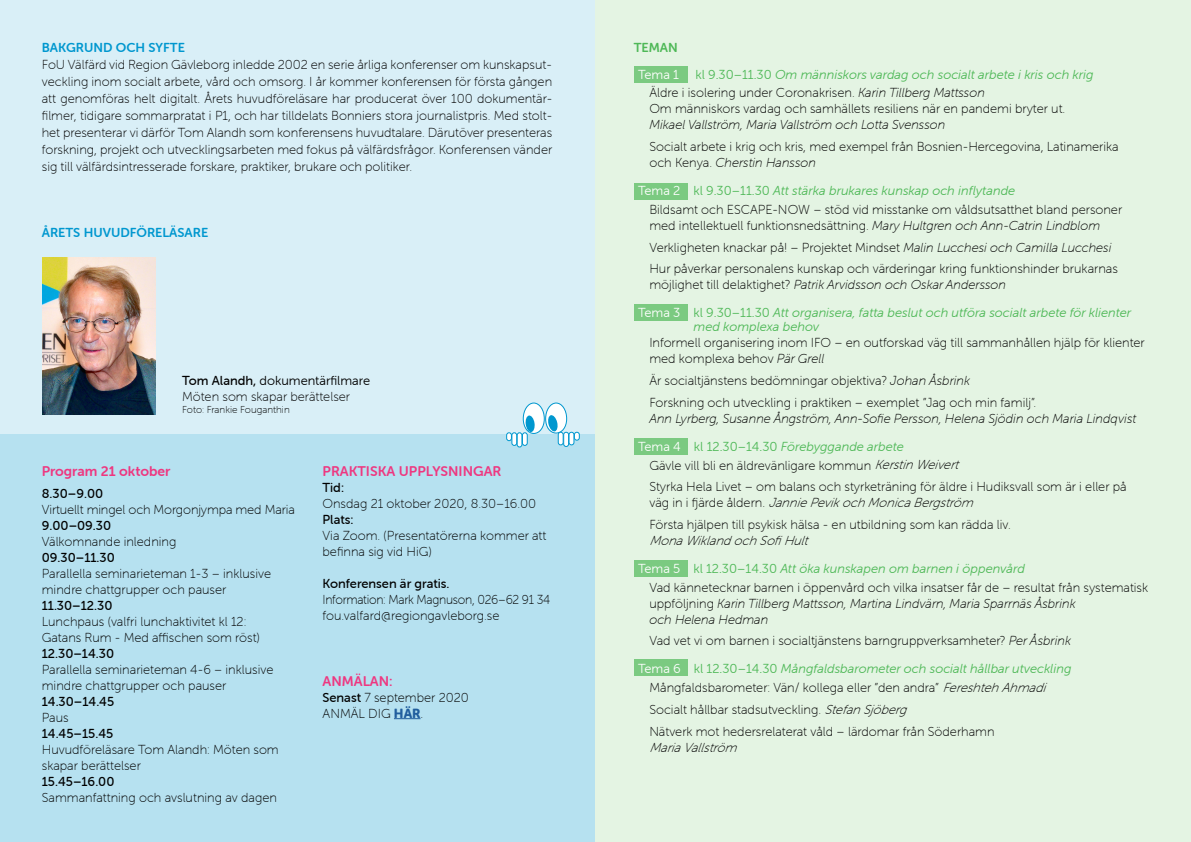
<style>
.page{position:relative;width:1191px;height:842px;background:#fff}
.page>*{position:absolute;margin:0;border:0;box-sizing:border-box;transform-origin:0 0}
.t1{font:14px "Museo Sans Rounded 700";color:#ee3780}
.t2{font:13px/16px "Museo Sans Rounded 100";color:#000}
.t3{font:italic 13px/14px "Museo Sans Rounded 300";color:#4eb857}
.t4{font:italic 13px "Museo Sans Rounded 100";color:#000}
.t5{font:13px "Museo Sans Rounded 500";color:#000}
.t6{font:13px/16px "Museo Sans Rounded 100";letter-spacing:-.02em;color:#000;scale:.95 1}
.t7{font:italic 13px "Museo Sans Rounded 100";color:#000}
.t8{font:13px "Museo Sans Rounded 700";color:#0097cf}
.t9{font:13px "Museo Sans Rounded 300";color:#000}
.t10{font:13px "Museo Sans Rounded 300";color:#fff}
.t11{font:13px "Museo Sans Rounded 700";color:#4eb857}
.t12{font:10px "Museo Sans Rounded 100";color:#000}
.s1{font-family:"Museo Sans Rounded 500"}
.s2{font-family:"Museo Sans Rounded 900";color:#215e9e}
.s3{font-style:normal}
.s4{font-style:italic}
.s5{font-style:normal;color:#fff}
</style>
<div class="page">
<div style="left:595px;top:0;width:596px;height:842px;background:#e4f4e3"></div>
<div style="left:0;top:0;width:595px;height:842px;background:#d9eff7"></div>
<div style="left:0;top:434px;width:595px;height:408px;background:#b6e1f0"></div>
<div style="left:634px;top:67px;width:53px;height:16px;background:#7bca81"></div>
<div style="left:634px;top:183px;width:53px;height:16px;background:#7bca81"></div>
<div style="left:634px;top:304px;width:53px;height:16px;background:#7bca81"></div>
<div style="left:634px;top:439px;width:53px;height:16px;background:#7bca81"></div>
<div style="left:634px;top:561px;width:53px;height:16px;background:#7bca81"></div>
<div style="left:634px;top:660px;width:53px;height:16px;background:#7bca81"></div>
<svg style="left:394px;top:718px;width:26px;height:1px"></svg>
<div style="left:523px;top:403px;width:21px;height:30px;background:#fff;border-radius:50%"></div>
<div style="left:523px;top:403px;width:21px;height:30px;border:1px solid #0097cf;border-radius:50%"></div>
<div style="left:545px;top:403px;width:21px;height:30px;background:#fff;border-radius:50%"></div>
<div style="left:545px;top:403px;width:22px;height:30px;border:1px solid #0097cf;border-radius:50%"></div>
<svg style="left:547px;top:415px;width:11px;height:17px"></svg>
<svg style="left:525px;top:415px;width:10px;height:17px"></svg>
<div style="left:563px;top:432px;width:5px;height:14px;background:#fff;border-radius:2px"></div>
<div style="left:563px;top:432px;width:5px;height:15px;border:1px solid #0097cf;border-radius:2px"></div>
<div style="left:569px;top:432px;width:5px;height:13px;background:#fff;border-radius:2px"></div>
<div style="left:569px;top:432px;width:5px;height:13px;border:1px solid #0097cf;border-radius:2px"></div>
<div style="left:558px;top:432px;width:5px;height:13px;background:#fff;border-radius:2px"></div>
<div style="left:558px;top:432px;width:5px;height:13px;border:1px solid #0097cf;border-radius:2px"></div>
<div style="left:574px;top:432px;width:5px;height:8px;background:#fff;border-radius:2px"></div>
<div style="left:574px;top:432px;width:5px;height:8px;border:1px solid #0097cf;border-radius:2px"></div>
<div style="left:517px;top:433px;width:5px;height:14px;background:#fff;border-radius:2px"></div>
<div style="left:517px;top:433px;width:5px;height:14px;border:1px solid #0097cf;border-radius:2px"></div>
<div style="left:512px;top:433px;width:5px;height:12px;background:#fff;border-radius:2px"></div>
<div style="left:512px;top:433px;width:5px;height:12px;border:1px solid #0097cf;border-radius:2px"></div>
<div style="left:522px;top:433px;width:5px;height:12px;background:#fff;border-radius:2px"></div>
<div style="left:522px;top:433px;width:5px;height:12px;border:1px solid #0097cf;border-radius:2px"></div>
<div style="left:506px;top:433px;width:5px;height:8px;background:#fff;border-radius:2px"></div>
<div style="left:506px;top:433px;width:5px;height:8px;border:1px solid #0097cf;border-radius:2px"></div>
<img style="left:43px;top:258px;width:112px;height:157px">
<p class="t8" style="left:42px;top:40px;width:145px">BAKGRUND OCH SYFTE</p>
<p class="t2" style="left:42px;top:56px;width:512px;line-height:17px;text-align:justify">FoU Välfärd vid Region Gävleborg inledde 2002 en serie årliga konferenser om kunskapsut&shy;veckling inom socialt arbete, vård och omsorg. I år kommer konferensen för första gången att genomföras helt digitalt. Årets huvudföreläsare har producerat över 100 dokumentär&shy;filmer, tidigare sommarpratat i P1, och har tilldelats Bonniers stora journalistpris. Med stolt&shy;het presenterar vi därför Tom Alandh som konferensens huvudtalare. Därutöver presenteras forskning, projekt och utvecklingsarbeten med fokus på välfärdsfrågor. Konferensen vänder sig till välfärdsintresserade forskare, praktiker, brukare och politiker.</p>
<p class="t8" style="left:42px;top:225px;width:168px">ÅRETS HUVUDFÖRELÄSARE</p>
<p class="t9" style="left:182px;top:374px;width:189px"><span class="s1">Tom Alandh,</span> dokumentärfilmare</p>
<p class="t2" style="left:182px;top:389px;width:169px">Möten som skapar berättelser</p>
<p class="t12" style="left:182px;top:404px;width:109px">Foto: Frankie Fouganthin</p>
<p class="t1" style="left:42px;top:463px;width:130px">Program 21 oktober</p>
<p class="t5" style="left:42px;top:486px;width:63px">8.30–9.00</p>
<p class="t2" style="left:42px;top:501px;width:254px">Virtuellt mingel och Morgonjympa med Maria</p>
<p class="t5" style="left:42px;top:518px;width:71px">9.00–09.30</p>
<p class="t2" style="left:42px;top:533px;width:136px">Välkomnande inledning</p>
<p class="t5" style="left:42px;top:550px;width:75px">09.30–11.30</p>
<p class="t2" style="left:42px;top:565px;width:231px">Parallella seminarieteman 1-3 – inklusive mindre chattgrupper och pauser</p>
<p class="t5" style="left:42px;top:598px;width:72px">11.30–12.30</p>
<p class="t2" style="left:42px;top:613px;width:220px">Lunchpaus (valfri lunchaktivitet kl 12:<br>Gatans Rum - Med affischen som röst)</p>
<p class="t5" style="left:42px;top:646px;width:74px">12.30–14.30</p>
<p class="t2" style="left:42px;top:661px;width:233px">Parallella seminarieteman 4-6 – inklusive mindre chattgrupper och pauser</p>
<p class="t5" style="left:42px;top:694px;width:74px">14.30–14.45</p>
<p class="t2" style="left:42px;top:709px;width:28px">Paus</p>
<p class="t5" style="left:42px;top:726px;width:73px">14.45–15.45</p>
<p class="t2" style="left:42px;top:741px;width:238px">Huvudföreläsare Tom Alandh: Möten som skapar berättelser</p>
<p class="t5" style="left:42px;top:774px;width:74px">15.45–16.00</p>
<p class="t2" style="left:42px;top:789px;width:237px">Sammanfattning och avslutning av dagen</p>
<p class="t1" style="left:322px;top:463px;width:180px">PRAKTISKA UPPLYSNINGAR</p>
<p class="t5" style="left:322px;top:480px;width:23px">Tid:</p>
<p class="t2" style="left:322px;top:495px;width:215px">Onsdag 21 oktober 2020, 8.30–16.00</p>
<p class="t5" style="left:322px;top:512px;width:32px">Plats:</p>
<p class="t2" style="left:322px;top:527px;width:225px">Via Zoom. (Presentatörerna kommer att befinna sig vid HiG)</p>
<p class="t5" style="left:322px;top:576px;width:128px">Konferensen är gratis.</p>
<p class="t6" style="left:322px;top:591px;width:241px">Information: Mark Magnuson, 026–62 91 34 fou.valfard@regiongavleborg.se</p>
<p class="t1" style="left:322px;top:673px;width:72px">ANMÄLAN:</p>
<p class="t2" style="left:322px;top:689px;width:148px"><span class="s1">Senast</span> 7 september 2020<br>ANMÄL DIG <span class="s2">HÄR</span>.</p>
<p class="t11" style="left:634px;top:40px;width:46px">TEMAN</p>
<p class="t10" style="left:638px;top:67px;width:43px">Tema 1</p>
<p class="t3" style="left:695px;top:67px;width:400px"><span class="s3">kl 9.30–11.30</span> Om människors vardag och socialt arbete i kris och krig</p>
<p class="t2" style="left:649px;top:85px;width:417px">Äldre i isolering under Coronakrisen. <span class="s4">Karin Tillberg Mattsson<br></span>Om människors vardag och samhällets resiliens när en pandemi bryter ut.</p>
<p class="t4" style="left:649px;top:118px;width:297px">Mikael Vallström, Maria Vallström och Lotta Svensson</p>
<p class="t2" style="left:649px;top:139px;width:471px">Socialt arbete i krig och kris, med exempel från Bosnien-Hercegovina, Latinamerika och Kenya. <span class="s4">Cherstin Hansson</span></p>
<p class="t3" style="left:638px;top:184px;width:379px"><span class="s5">Tema 2</span> <span class="s3">kl 9.30–11.30</span> Att stärka brukares kunskap och inflytande</p>
<p class="t2" style="left:649px;top:202px;width:474px">Bildsamt och ESCAPE-NOW – stöd vid misstanke om våldsutsatthet bland personer med intellektuell funktionsnedsättning. <span class="s4">Mary Hultgren och Ann-Catrin Lindblom</span></p>
<p class="t2" style="left:649px;top:236px;width:470px;line-height:21.7px">Verkligheten knackar på! – Projektet Mindset <span class="s4">Malin Lucchesi och Camilla Lucchesi<br></span>Hur påverkar personalens kunskap och värderingar kring funktionshinder brukarnas</p>
<p class="t4" style="left:649px;top:278px;width:358px"><span class="s3">möjlighet till delaktighet?</span> Patrik Arvidsson och Oskar Andersson</p>
<p class="t3" style="left:693px;top:306px;width:439px;text-indent:-55px"><span class="s5">Tema 3</span> <span class="s3">kl 9.30–11.30</span> Att organisera, fatta beslut och utföra socialt arbete för klienter med komplexa behov</p>
<p class="t2" style="left:649px;top:335px;width:497px">Informell organisering inom IFO – en outforskad väg till sammanhållen hjälp för klienter med komplexa behov <span class="s4">Pär Grell</span></p>
<p class="t2" style="left:649px;top:370px;width:388px;line-height:21.7px">Är socialtjänstens bedömningar objektiva? <span class="s4">Johan Åsbrink<br></span>Forskning och utveckling i praktiken – exemplet ”Jag och min familj”.</p>
<p class="t4" style="left:649px;top:411px;width:488px">Ann Lyrberg, Susanne Ångström, Ann-Sofie Persson, Helena Sjödin och Maria Lindqvist</p>
<p class="t3" style="left:638px;top:439px;width:267px"><span class="s5">Tema 4</span> <span class="s3">kl 12.30–14.30</span> Förebyggande arbete</p>
<p class="t2" style="left:649px;top:454px;width:479px;line-height:21.6px">Gävle vill bli en äldrevänligare kommun <span class="s4">KerstinWeivert<br></span>Styrka Hela Livet – om balans och styrketräning för äldre i Hudiksvall som är i eller på</p>
<p class="t2" style="left:649px;top:492px;width:363px;line-height:21.7px">v ä g i n i fj ä r d e å l d e r n . <span class="s4">JanniePevikochMonicaBergström<br></span>Första hjälpen till psykisk hälsa - en utbildning som kan rädda liv.</p>
<p class="t7" style="left:649px;top:533px;width:164px">MonaWiklandochSofiHult</p>
<p class="t3" style="left:638px;top:561px;width:388px"><span class="s5">Tema 5</span> <span class="s3">kl 12.30–14.30</span> Att öka kunskapen om barnen i öppenvård</p>
<p class="t2" style="left:649px;top:579px;width:500px">Vad kännetecknar barnen i öppenvård och vilka insatser får de – resultat från systematisk uppföljning <span class="s4">Karin Tillberg Mattsson, Martina Lindvärn, Maria Sparrnäs Åsbrink<br>och Helena Hedman</span></p>
<p class="t2" style="left:649px;top:633px;width:423px">Vad vet vi om barnen i socialtjänstens barngruppverksamheter? <span class="s4">Per Åsbrink</span></p>
<p class="t3" style="left:638px;top:662px;width:435px"><span class="s5">Tema 6</span> <span class="s3">kl 12.30–14.30</span> Mångfaldsbarometer och socialt hållbar utveckling</p>
<p class="t2" style="left:649px;top:677px;width:402px;line-height:21.7px">Mångfaldsbarometer: Vän/ kollega eller ”den andra” <span class="s4">FereshtehAhmadi<br></span>Socialt hållbar stadsutveckling. <span class="s4">StefanSjöberg<br></span>Nätverk mot hedersrelaterat våld – lärdomar från Söderhamn</p>
<p class="t7" style="left:649px;top:740px;width:93px">MariaVallström</p>
</div>
